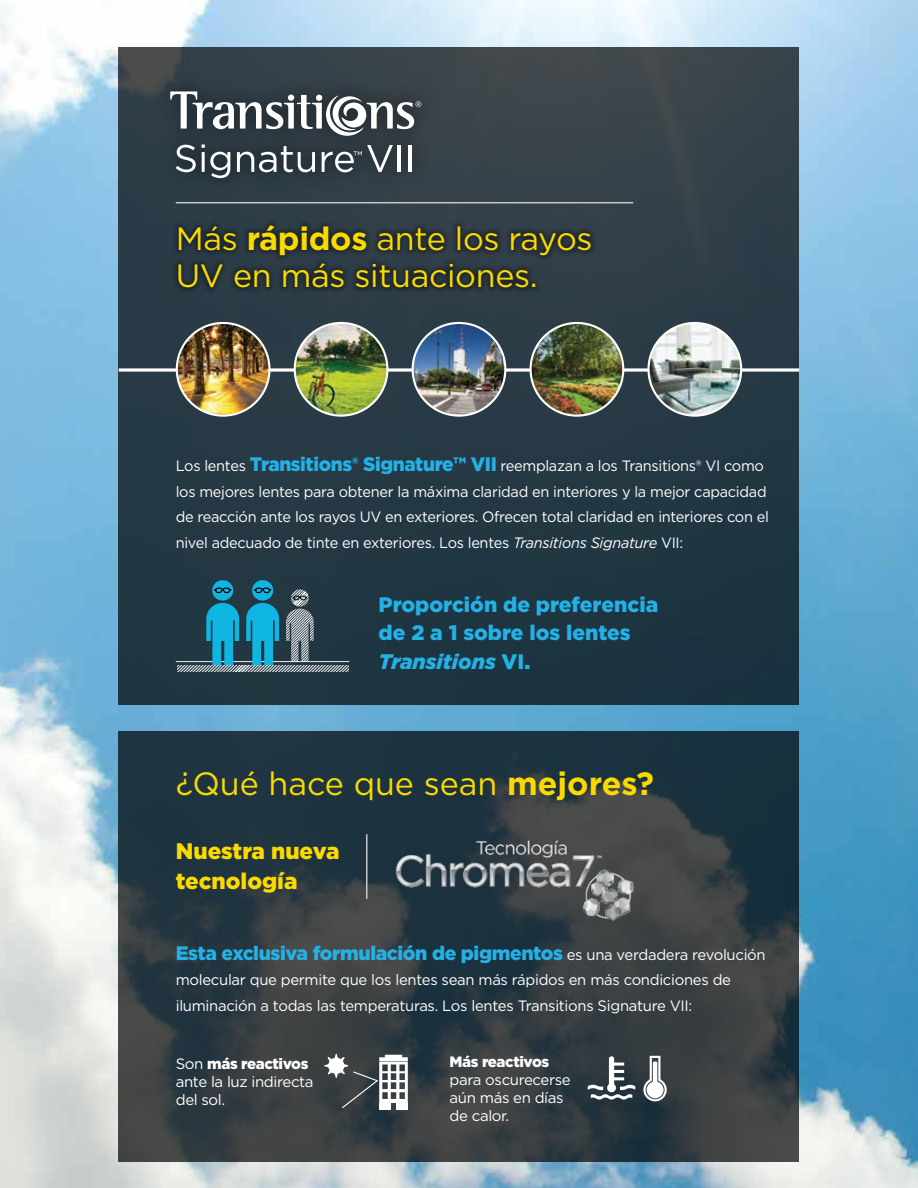
<style>
.page{position:relative;width:918px;height:1188px;background:#fff}
.page>*{position:absolute;margin:0;border:0;box-sizing:border-box;transform-origin:0 0}
.t1{font:32.25px/37.5px "Gotham";letter-spacing:-.01em;color:#fada00}
.t2{font:900 22.5px/30px "Gotham";color:#fada00}
.t3{font:900 21px/28.5px "Gotham";color:#23b1e6}
.t4{font:900 19.5px "Gotham";letter-spacing:-.02em;color:#23b1e6}
.t5{font:15px/25.5px "Gotham";letter-spacing:-.02em;color:#fff}
.t6{font:900 15px "Gotham";letter-spacing:-.025em;color:#fff}
.s1{font-weight:700}
.s2{font-weight:900;font-size:19.5px;color:#23b1e6}
.s3{font-style:italic}
.s4{font-weight:400;font-size:15px;color:#fff}
.s5{font-weight:900}
</style>
<div class="page">
<img style="left:0;top:0;width:918px;height:1188px">
<svg style="left:119px;top:731px;width:680px;height:431px;background:#2e3a41"></svg>
<div style="left:119px;top:47px;width:680px;height:658px;background:linear-gradient(to bottom,#3d464d,#1a3340)"></div>
<svg style="left:119px;top:368px;width:680px;height:4px"></svg>
<img style="left:295px;top:323px;width:92px;height:93px;border-radius:46px">
<div style="left:294px;top:322px;width:94px;height:95px;border:2px solid #fff;border-radius:50%"></div>
<img style="left:649px;top:323px;width:92px;height:93px;border-radius:46px">
<div style="left:647px;top:322px;width:95px;height:95px;border:2px solid #fff;border-radius:50%"></div>
<img style="left:413px;top:323px;width:92px;height:93px;border-radius:46px">
<div style="left:412px;top:322px;width:94px;height:95px;border:2px solid #fff;border-radius:50%"></div>
<img style="left:177px;top:323px;width:92px;height:93px;border-radius:46px">
<div style="left:176px;top:322px;width:95px;height:95px;border:2px solid #fff;border-radius:50%"></div>
<img style="left:531px;top:323px;width:92px;height:93px;border-radius:46px">
<div style="left:530px;top:322px;width:94px;height:95px;border:2px solid #fff;border-radius:50%"></div>
<hr style="left:176px;top:202px;width:457px;height:1px;background:#c7c8ca">
<div style="left:151px;top:72px;width:289px;height:125px;background:#303d47"></div>
<svg style="left:170px;top:91px;width:251px;height:45px"></svg>
<svg style="left:176px;top:145px;width:20px;height:27px"></svg>
<svg style="left:202px;top:145px;width:28px;height:33px"></svg>
<svg style="left:237px;top:146px;width:78px;height:26px"></svg>
<hr style="left:398px;top:145px;width:3px;height:27px;background:#fff">
<hr style="left:409px;top:145px;width:3px;height:27px;background:#fff">
<svg style="left:322px;top:145px;width:71px;height:27px"></svg>
<div style="left:172px;top:219px;width:426px;height:76px;background:#000;opacity:.38"></div>
<div style="left:379px;top:1103px;width:12px;height:7px;background:#fff"></div>
<div style="left:396px;top:1103px;width:12px;height:7px;background:#fff"></div>
<svg style="left:322px;top:1052px;width:86px;height:57px"></svg>
<svg style="left:642px;top:1055px;width:26px;height:47px"></svg>
<svg style="left:588px;top:1056px;width:47px;height:44px"></svg>
<hr style="left:176px;top:661px;width:173px;height:1px;background:#f1f1f2">
<svg style="left:212px;top:580px;width:21px;height:21px"></svg>
<svg style="left:252px;top:580px;width:21px;height:21px"></svg>
<svg style="left:177px;top:588px;width:171px;height:84px;background:#316677"></svg>
<hr style="left:366px;top:834px;width:2px;height:65px;background:#c7c8ca">
<img style="left:379px;top:832px;width:296px;height:100px">
<h1 class="t1" style="left:176px;top:219px;width:418px">Más <span class="s1">rápidos</span> ante los rayos<br>UV en más situaciones.</h1>
<p class="t5" style="left:176px;top:453px;width:595px">Los lentes <span class="s2">Transitions® Signature™ VII</span> reemplazan a los Transitions® VI como los mejores lentes para obtener la máxima claridad en interiores y la mejor capacidad de reacción ante los rayos UV en exteriores. Ofrecen total claridad en interiores con el nivel adecuado de tinte en exteriores. Los lentes <span class="s3">Transitions Signature</span> VII:</p>
<h3 class="t3" style="left:379px;top:590px;width:281px">Proporción de preferencia de 2 a 1 sobre los lentes<br><span class="s3">Transitions</span> VI.</h3>
<h1 class="t1" style="left:176px;top:764px;width:480px">¿Qué hace que sean <span class="s1">mejores?</span></h1>
<h2 class="t2" style="left:176px;top:836px;width:165px">Nuestra nueva tecnología</h2>
<h3 class="t4" style="left:176px;top:939px;width:591px">Esta exclusiva formulación de pigmentos <span class="s4">es una verdadera revolución</span></h3>
<p class="t5" style="left:176px;top:967px;width:557px">molecular que permite que los lentes sean más rápidos en más condiciones de iluminación a todas las temperaturas. Los lentes Transitions Signature VII:</p>
<p class="t5" style="left:176px;top:1054px;width:139px;line-height:18px">Son <span class="s5">más reactivos </span>ante la luz indirecta del sol.</p>
<p class="t6" style="left:450px;top:1051px;width:101px">Más reactivos</p>
<p class="t5" style="left:450px;top:1070px;width:123px;line-height:18px">para oscurecerse aún más en días de calor.</p>
</div>
